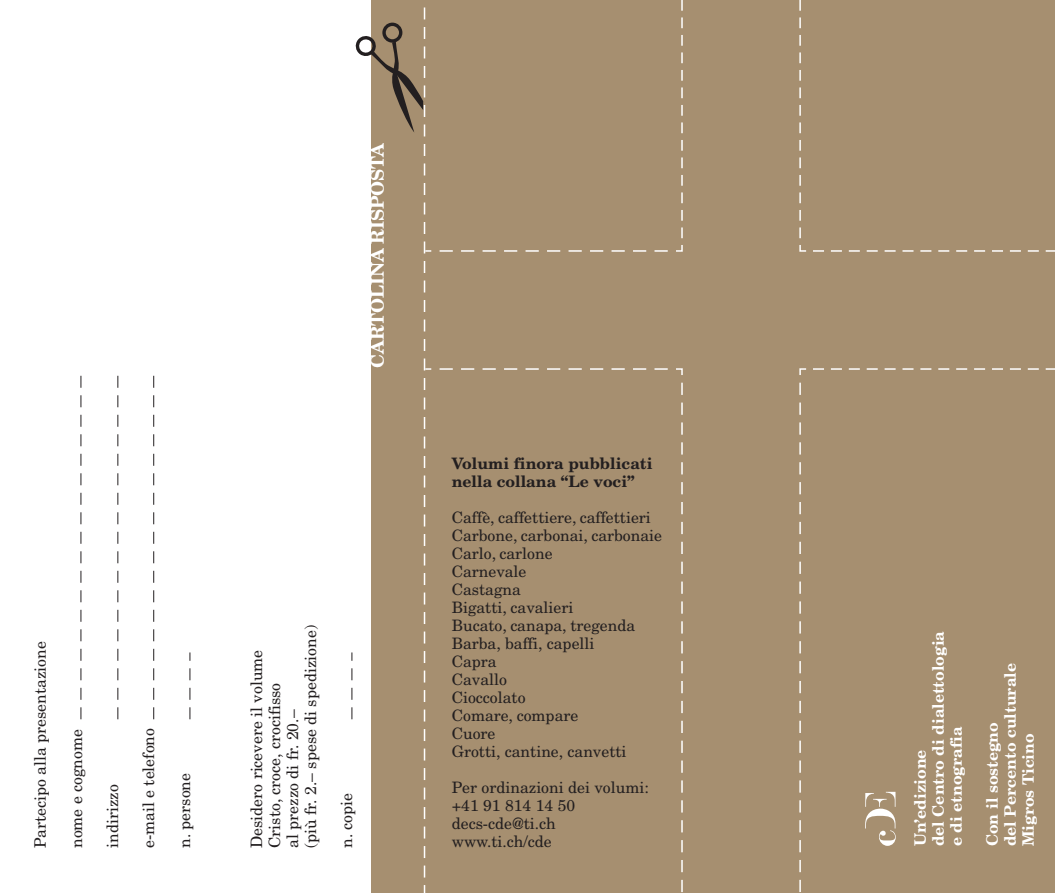
<style>
.page{position:relative;width:1055px;height:893px;background:#fff}
.page>*{position:absolute;margin:0;border:0;box-sizing:border-box;transform-origin:0 0}
.t1{font:700 18px "New Century Schlbk";color:#fff}
.t2{font:15.75px/18px "New Century Schlbk";color:#231f20}
.t3{font:700 15.75px/18px "New Century Schlbk";color:#fff}
.t4{font:700 15.75px/18px "New Century Schlbk";color:#231f20}
</style>
<div class="page">
<div style="left:371px;top:0;width:683px;height:893px;background:#a68f70"></div>
<svg style="left:799px;top:0;width:255px;height:252px"></svg>
<svg style="left:799px;top:368px;width:8px;height:524px"></svg>
<svg style="left:813px;top:368px;width:241px;height:2px"></svg>
<svg style="left:81px;top:375px;width:1px;height:344px"></svg>
<svg style="left:118px;top:375px;width:1px;height:344px"></svg>
<svg style="left:190px;top:652px;width:1px;height:67px"></svg>
<svg style="left:153px;top:375px;width:1px;height:344px"></svg>
<svg style="left:865px;top:792px;width:30px;height:54px"></svg>
<svg style="left:351px;top:0;width:332px;height:893px"></svg>
<p class="t1" style="left:371px;top:368px;width:227px;rotate:-90deg">CARTOLINA RISPOSTA</p>
<p class="t2" style="left:33px;top:848px;width:208px;rotate:-90deg">Partecipo alla presentazione</p>
<p class="t2" style="left:69px;top:848px;width:120px;rotate:-90deg">nome e cognome</p>
<p class="t2" style="left:105px;top:848px;width:65px;rotate:-90deg">indirizzo</p>
<p class="t2" style="left:141px;top:848px;width:121px;rotate:-90deg">e-mail e telefono</p>
<p class="t2" style="left:177px;top:848px;width:76px;rotate:-90deg">n. persone</p>
<p class="t2" style="left:249px;top:848px;width:224px;rotate:-90deg">Desidero ricevere il volume<br>Cristo, croce, crocifisso<br>al prezzo di fr. 20.–<br>(più fr. 2.– spese di spedizione)</p>
<p class="t2" style="left:339px;top:848px;width:57px;rotate:-90deg">n. copie</p>
<p class="t4" style="left:452px;top:456px;width:202px">Volumi finora pubblicati nella collana “Le voci”</p>
<p class="t2" style="left:452px;top:510px;width:212px">Caffè, caffettiere, caffettieri<br>Carbone, carbonai, carbonaie<br>Carlo, carlone<br>Carnevale<br>Castagna<br>Bigatti, cavalieri<br>Bucato, canapa, tregenda<br>Barba, baffi, capelli<br>Capra<br>Cavallo<br>Cioccolato<br>Comare, compare<br>Cuore<br>Grotti, cantine, canvetti</p>
<p class="t2" style="left:452px;top:780px;width:198px">Per ordinazioni dei volumi: +41 91 814 14 50 decs-cde@ti.ch</p>
<p class="t2" style="left:452px;top:834px;width:102px">www.ti.ch/cde</p>
<p class="t3" style="left:912px;top:846px;width:217px;rotate:-90deg">Un’edizione<br>del Centro di dialettologia e di etnografia</p>
<p class="t3" style="left:984px;top:846px;width:185px;rotate:-90deg">Con il sostegno<br>del Percento culturale<br>Migros Ticino</p>
</div>
